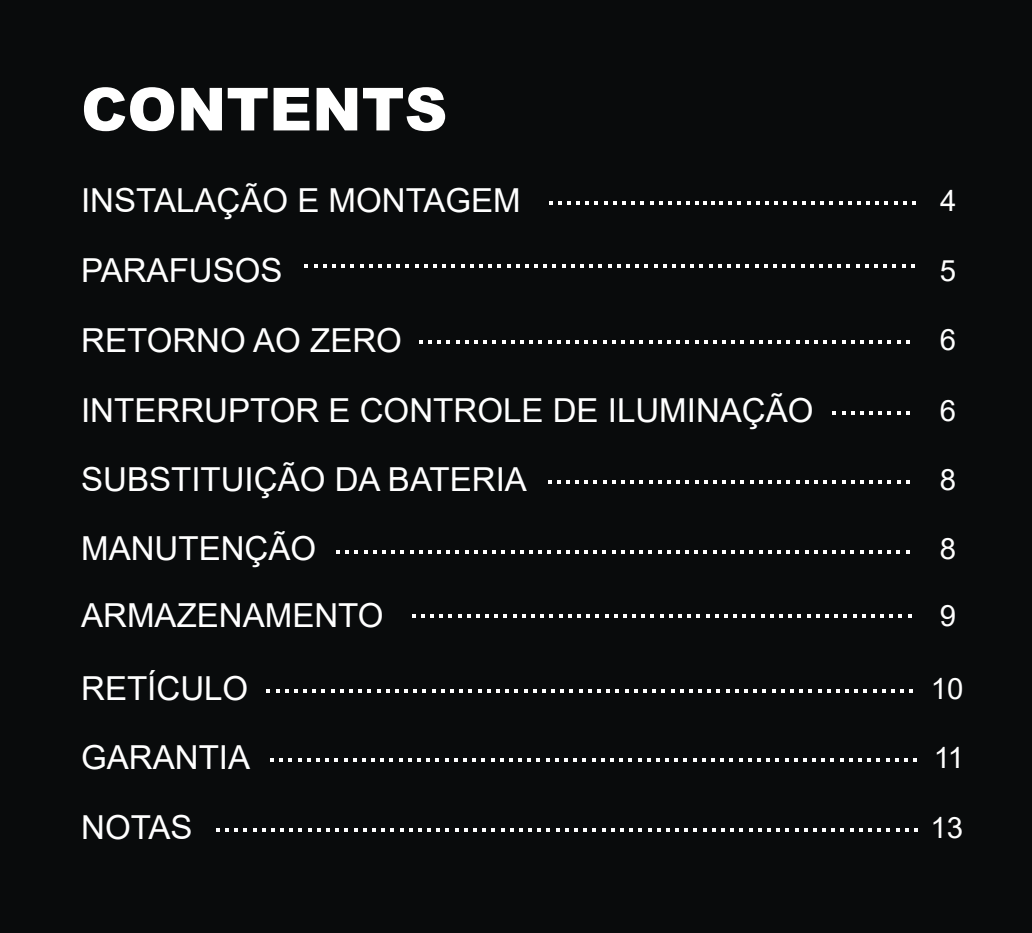
<style>
.page{position:relative;width:1032px;height:933px;background:#090b0c}
.page>*{position:absolute;margin:0;border:0;box-sizing:border-box;transform-origin:0 0}
.t1{font:900 59.5px "Arial";color:#fff}
.t2{font:32.9px/69.3px "Arial";color:#fff}
.t3{font:29.4px "Arial";color:#fff}
</style>
<div class="page">
<svg style="left:332px;top:265px;width:13px;height:3px"></svg>
<svg style="left:378px;top:265px;width:13px;height:3px"></svg>
<svg style="left:433px;top:265px;width:13px;height:3px"></svg>
<svg style="left:479px;top:265px;width:13px;height:3px"></svg>
<svg style="left:534px;top:265px;width:4px;height:3px"></svg>
<svg style="left:580px;top:265px;width:13px;height:3px"></svg>
<svg style="left:626px;top:265px;width:13px;height:3px"></svg>
<svg style="left:681px;top:265px;width:13px;height:3px"></svg>
<svg style="left:727px;top:265px;width:13px;height:3px"></svg>
<svg style="left:782px;top:265px;width:4px;height:3px"></svg>
<svg style="left:828px;top:265px;width:13px;height:3px"></svg>
<svg style="left:874px;top:265px;width:13px;height:3px"></svg>
<svg style="left:428px;top:341px;width:4px;height:3px"></svg>
<svg style="left:474px;top:341px;width:13px;height:3px"></svg>
<svg style="left:520px;top:341px;width:13px;height:3px"></svg>
<svg style="left:575px;top:341px;width:4px;height:3px"></svg>
<svg style="left:621px;top:341px;width:13px;height:3px"></svg>
<svg style="left:676px;top:341px;width:4px;height:3px"></svg>
<svg style="left:722px;top:341px;width:13px;height:3px"></svg>
<svg style="left:768px;top:341px;width:13px;height:3px"></svg>
<svg style="left:823px;top:341px;width:4px;height:3px"></svg>
<svg style="left:869px;top:341px;width:13px;height:3px"></svg>
<svg style="left:576px;top:202px;width:13px;height:3px"></svg>
<svg style="left:622px;top:202px;width:13px;height:3px"></svg>
<svg style="left:677px;top:202px;width:4px;height:3px"></svg>
<svg style="left:696px;top:202px;width:27px;height:3px"></svg>
<svg style="left:765px;top:202px;width:13px;height:3px"></svg>
<svg style="left:820px;top:202px;width:4px;height:3px"></svg>
<svg style="left:866px;top:202px;width:13px;height:3px"></svg>
<svg style="left:912px;top:202px;width:4px;height:3px"></svg>
<svg style="left:869px;top:411px;width:13px;height:3px"></svg>
<svg style="left:575px;top:480px;width:4px;height:3px"></svg>
<svg style="left:621px;top:480px;width:13px;height:3px"></svg>
<svg style="left:676px;top:480px;width:4px;height:3px"></svg>
<svg style="left:722px;top:480px;width:13px;height:3px"></svg>
<svg style="left:768px;top:480px;width:13px;height:3px"></svg>
<svg style="left:823px;top:480px;width:4px;height:3px"></svg>
<svg style="left:869px;top:480px;width:13px;height:3px"></svg>
<svg style="left:382px;top:550px;width:13px;height:3px"></svg>
<svg style="left:336px;top:550px;width:13px;height:3px"></svg>
<svg style="left:437px;top:550px;width:4px;height:3px"></svg>
<svg style="left:483px;top:550px;width:13px;height:3px"></svg>
<svg style="left:529px;top:550px;width:13px;height:3px"></svg>
<svg style="left:584px;top:550px;width:13px;height:3px"></svg>
<svg style="left:630px;top:550px;width:13px;height:3px"></svg>
<svg style="left:685px;top:550px;width:4px;height:3px"></svg>
<svg style="left:731px;top:550px;width:13px;height:3px"></svg>
<svg style="left:777px;top:550px;width:13px;height:3px"></svg>
<svg style="left:832px;top:550px;width:13px;height:3px"></svg>
<svg style="left:878px;top:550px;width:13px;height:3px"></svg>
<svg style="left:326px;top:828px;width:13px;height:3px"></svg>
<svg style="left:271px;top:828px;width:13px;height:3px"></svg>
<svg style="left:225px;top:828px;width:13px;height:3px"></svg>
<svg style="left:372px;top:828px;width:13px;height:3px"></svg>
<svg style="left:427px;top:828px;width:4px;height:3px"></svg>
<svg style="left:473px;top:828px;width:13px;height:3px"></svg>
<svg style="left:519px;top:828px;width:13px;height:3px"></svg>
<svg style="left:574px;top:828px;width:13px;height:3px"></svg>
<svg style="left:620px;top:828px;width:13px;height:3px"></svg>
<svg style="left:675px;top:828px;width:4px;height:3px"></svg>
<svg style="left:721px;top:828px;width:13px;height:3px"></svg>
<svg style="left:767px;top:828px;width:13px;height:3px"></svg>
<svg style="left:822px;top:828px;width:13px;height:3px"></svg>
<svg style="left:868px;top:828px;width:13px;height:3px"></svg>
<svg style="left:298px;top:758px;width:3px;height:4px"></svg>
<svg style="left:289px;top:758px;width:3px;height:4px"></svg>
<svg style="left:280px;top:758px;width:3px;height:4px"></svg>
<svg style="left:270px;top:758px;width:4px;height:4px"></svg>
<svg style="left:307px;top:758px;width:3px;height:4px"></svg>
<svg style="left:316px;top:758px;width:13px;height:4px"></svg>
<svg style="left:335px;top:758px;width:3px;height:4px"></svg>
<svg style="left:344px;top:758px;width:3px;height:4px"></svg>
<svg style="left:353px;top:758px;width:3px;height:4px"></svg>
<svg style="left:362px;top:758px;width:13px;height:4px"></svg>
<svg style="left:381px;top:758px;width:3px;height:4px"></svg>
<svg style="left:390px;top:758px;width:3px;height:4px"></svg>
<svg style="left:399px;top:758px;width:3px;height:4px"></svg>
<svg style="left:408px;top:758px;width:3px;height:4px"></svg>
<svg style="left:417px;top:758px;width:13px;height:4px"></svg>
<svg style="left:436px;top:758px;width:3px;height:4px"></svg>
<svg style="left:445px;top:758px;width:3px;height:4px"></svg>
<svg style="left:454px;top:758px;width:3px;height:4px"></svg>
<svg style="left:463px;top:758px;width:13px;height:4px"></svg>
<svg style="left:482px;top:758px;width:3px;height:4px"></svg>
<svg style="left:491px;top:758px;width:3px;height:4px"></svg>
<svg style="left:500px;top:758px;width:3px;height:4px"></svg>
<svg style="left:509px;top:758px;width:3px;height:4px"></svg>
<svg style="left:518px;top:758px;width:4px;height:4px"></svg>
<svg style="left:528px;top:758px;width:3px;height:4px"></svg>
<svg style="left:537px;top:758px;width:3px;height:4px"></svg>
<svg style="left:546px;top:758px;width:3px;height:4px"></svg>
<svg style="left:555px;top:758px;width:3px;height:4px"></svg>
<svg style="left:564px;top:758px;width:13px;height:4px"></svg>
<svg style="left:583px;top:758px;width:3px;height:4px"></svg>
<svg style="left:592px;top:758px;width:3px;height:4px"></svg>
<svg style="left:601px;top:758px;width:3px;height:4px"></svg>
<svg style="left:610px;top:758px;width:13px;height:4px"></svg>
<svg style="left:629px;top:758px;width:3px;height:4px"></svg>
<svg style="left:638px;top:758px;width:3px;height:4px"></svg>
<svg style="left:647px;top:758px;width:3px;height:4px"></svg>
<svg style="left:656px;top:758px;width:3px;height:4px"></svg>
<svg style="left:665px;top:758px;width:4px;height:4px"></svg>
<svg style="left:675px;top:758px;width:3px;height:4px"></svg>
<svg style="left:684px;top:758px;width:3px;height:4px"></svg>
<svg style="left:693px;top:758px;width:3px;height:4px"></svg>
<svg style="left:702px;top:758px;width:3px;height:4px"></svg>
<svg style="left:711px;top:758px;width:13px;height:4px"></svg>
<svg style="left:730px;top:758px;width:3px;height:4px"></svg>
<svg style="left:739px;top:758px;width:3px;height:4px"></svg>
<svg style="left:748px;top:758px;width:3px;height:4px"></svg>
<svg style="left:757px;top:758px;width:3px;height:4px"></svg>
<svg style="left:766px;top:758px;width:4px;height:4px"></svg>
<svg style="left:776px;top:758px;width:3px;height:4px"></svg>
<svg style="left:785px;top:758px;width:3px;height:4px"></svg>
<svg style="left:794px;top:758px;width:3px;height:4px"></svg>
<svg style="left:803px;top:758px;width:3px;height:4px"></svg>
<svg style="left:812px;top:758px;width:13px;height:4px"></svg>
<svg style="left:831px;top:758px;width:3px;height:4px"></svg>
<svg style="left:840px;top:758px;width:3px;height:4px"></svg>
<svg style="left:849px;top:758px;width:3px;height:4px"></svg>
<svg style="left:858px;top:758px;width:13px;height:4px"></svg>
<svg style="left:877px;top:758px;width:3px;height:4px"></svg>
<svg style="left:886px;top:758px;width:3px;height:4px"></svg>
<svg style="left:895px;top:758px;width:3px;height:4px"></svg>
<svg style="left:904px;top:758px;width:3px;height:4px"></svg>
<svg style="left:913px;top:758px;width:4px;height:4px"></svg>
<svg style="left:430px;top:614px;width:13px;height:3px"></svg>
<svg style="left:485px;top:614px;width:4px;height:3px"></svg>
<svg style="left:531px;top:614px;width:13px;height:3px"></svg>
<svg style="left:586px;top:614px;width:4px;height:3px"></svg>
<svg style="left:632px;top:614px;width:13px;height:3px"></svg>
<svg style="left:678px;top:614px;width:13px;height:3px"></svg>
<svg style="left:733px;top:614px;width:4px;height:3px"></svg>
<svg style="left:779px;top:614px;width:13px;height:3px"></svg>
<svg style="left:834px;top:614px;width:4px;height:3px"></svg>
<svg style="left:880px;top:614px;width:13px;height:3px"></svg>
<svg style="left:303px;top:689px;width:4px;height:3px"></svg>
<svg style="left:349px;top:689px;width:13px;height:3px"></svg>
<svg style="left:395px;top:689px;width:13px;height:3px"></svg>
<svg style="left:450px;top:689px;width:4px;height:3px"></svg>
<svg style="left:496px;top:689px;width:13px;height:3px"></svg>
<svg style="left:551px;top:689px;width:4px;height:3px"></svg>
<svg style="left:597px;top:689px;width:13px;height:3px"></svg>
<svg style="left:643px;top:689px;width:13px;height:3px"></svg>
<svg style="left:698px;top:689px;width:4px;height:3px"></svg>
<svg style="left:744px;top:689px;width:13px;height:3px"></svg>
<svg style="left:799px;top:689px;width:4px;height:3px"></svg>
<svg style="left:845px;top:689px;width:13px;height:3px"></svg>
<svg style="left:891px;top:689px;width:13px;height:3px"></svg>
<h1 class="t1" style="left:81px;top:66px;width:368px">CONTENTS</h1>
<p class="t2" style="left:81px;top:166px;width:441px">INSTALAÇÃO E MONTAGEM</p>
<p class="t2" style="left:81px;top:235px;width:322px">PARAFUSOS<br>RETORNO AO ZERO</p>
<p class="t2" style="left:81px;top:375px;width:734px">INTERRUPTOR E CONTROLE DE ILUMINAÇÃO<br>SUBSTITUIÇÃO DA BATERIA<br>MANUTENÇÃO</p>
<p class="t2" style="left:81px;top:580px;width:304px">ARMAZENAMENTO</p>
<p class="t2" style="left:81px;top:653px;width:169px">RETÍCULO</p>
<p class="t2" style="left:81px;top:722px;width:171px">GARANTIA</p>
<p class="t2" style="left:81px;top:792px;width:113px">NOTAS</p>
<p class="t3" style="left:940px;top:181px;width:18px">4</p>
<p class="t3" style="left:940px;top:250px;width:18px">5</p>
<p class="t3" style="left:940px;top:319px;width:18px">6</p>
<p class="t3" style="left:940px;top:390px;width:18px">6</p>
<p class="t3" style="left:940px;top:459px;width:18px">8</p>
<p class="t3" style="left:940px;top:529px;width:18px">8</p>
<p class="t3" style="left:940px;top:595px;width:18px">9</p>
<p class="t3" style="left:931px;top:668px;width:34px">10</p>
<p class="t3" style="left:934px;top:737px;width:32px">11</p>
<p class="t3" style="left:930px;top:807px;width:34px">13</p>
</div>
